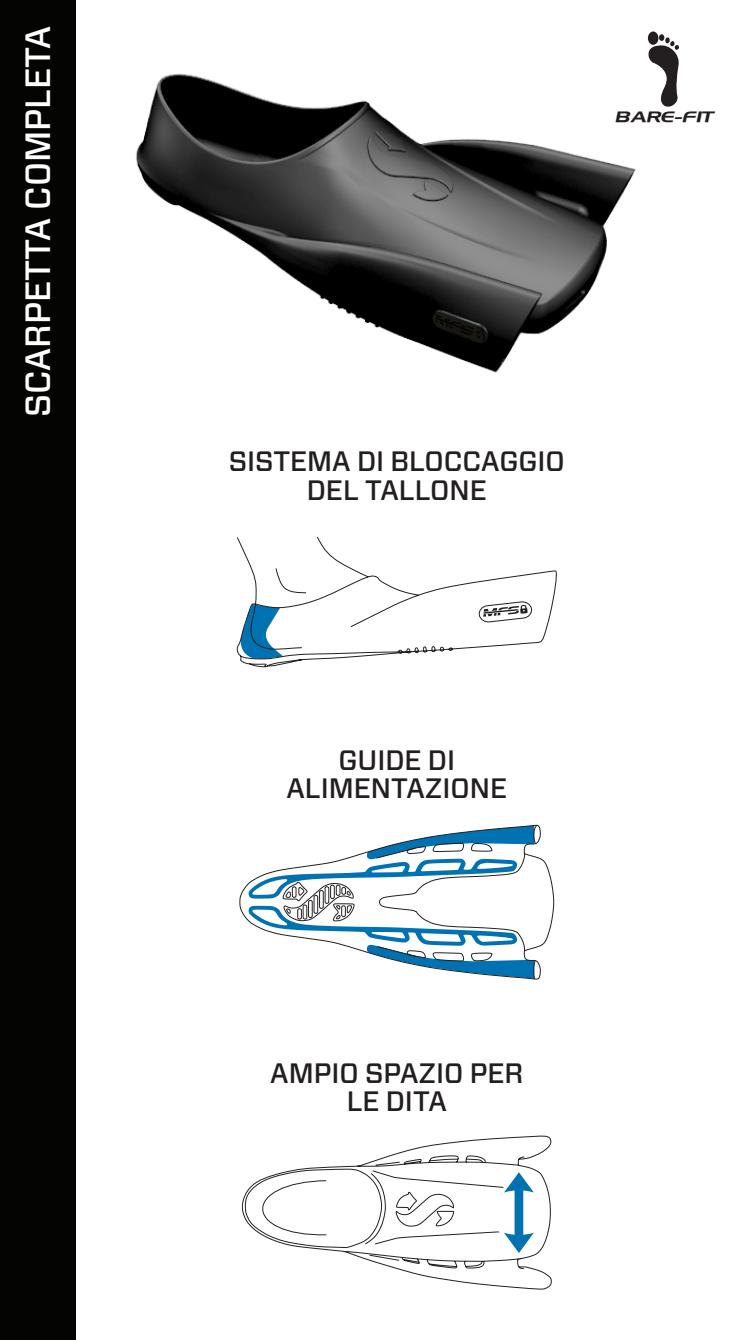
<style>
.page{position:relative;width:745px;height:1340px;background:#fff}
.page>*{position:absolute;margin:0;border:0;box-sizing:border-box;transform-origin:0 0}
.t1{font:500 35px "Forza";color:#fff}
.t2{font:500 28px/28px "Forza";color:#231f20;text-align:center}
.t3{font:14.7px "Aero Extended Italic SWFTE";color:#231f20}
</style>
<div class="page">
<img style="left:136px;top:73px;width:500px;height:300px">
<svg style="left:647px;top:31px;width:11px;height:14px"></svg>
<svg style="left:658px;top:34px;width:6px;height:7px"></svg>
<svg style="left:647px;top:37px;width:32px;height:70px"></svg>
<svg style="left:236px;top:536px;width:320px;height:131px"></svg>
<svg style="left:239px;top:824px;width:314px;height:155px"></svg>
<svg style="left:248px;top:824px;width:289px;height:155px"></svg>
<div style="left:0;top:0;width:76px;height:1339px;background:#040503"></div>
<svg style="left:241px;top:1135px;width:311px;height:155px"></svg>
<svg style="left:490px;top:1163px;width:57px;height:98px"></svg>
<p class="t1" style="left:15px;top:417px;width:393px;rotate:-90deg">SCARPETTA COMPLETA</p>
<p class="t3" style="left:615px;top:108px;width:100px">BARE-FIT</p>
<p class="t2" style="left:229px;top:446px;width:337px;line-height:29.8px">SISTEMA DI BLOCCAGGIO<br>DEL TALLONE</p>
<p class="t2" style="left:286px;top:746px;width:222px">GUIDE DI<br>ALIMENTAZIONE</p>
<p class="t2" style="left:270px;top:1059px;width:254px">AMPIO SPAZIO PER<br>LE DITA</p>
</div>
